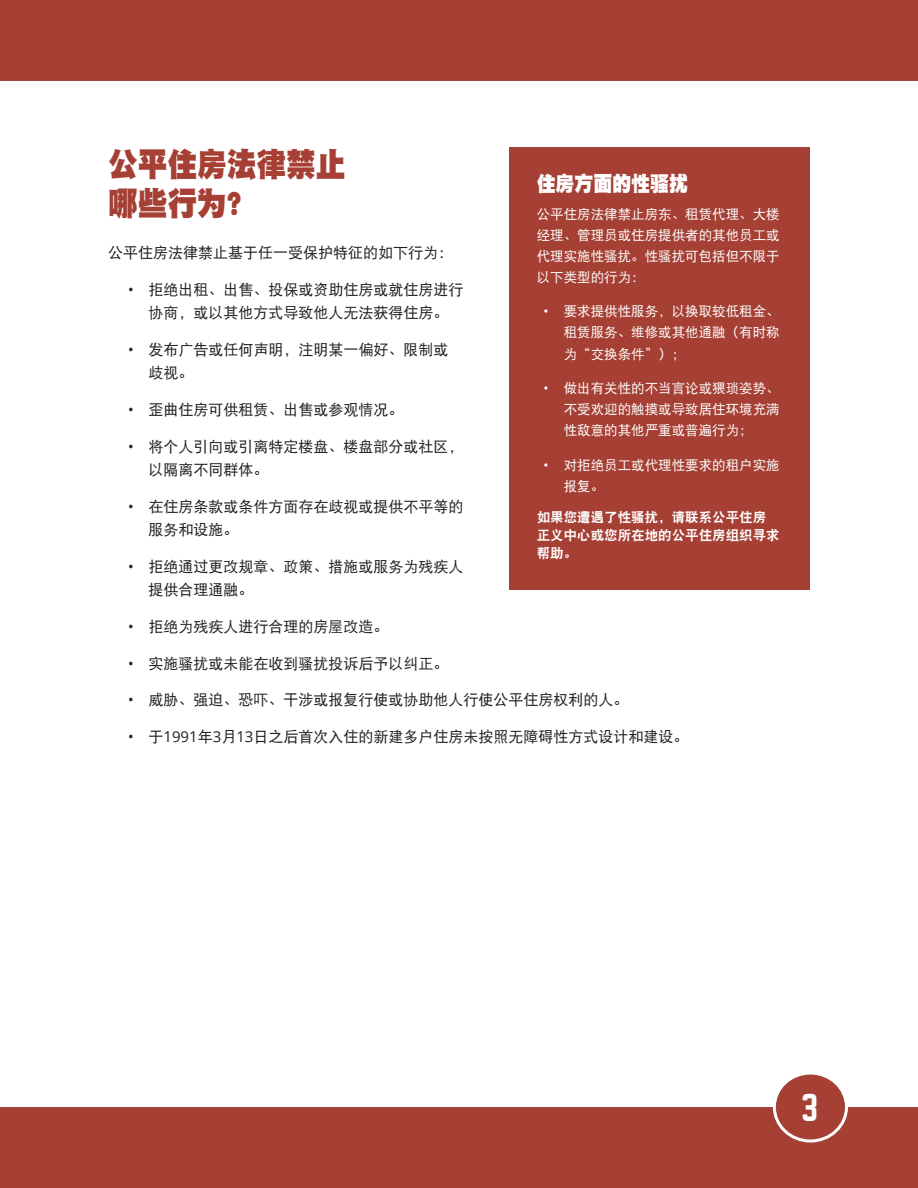
<style>
.page{position:relative;width:918px;height:1188px;background:#fff}
.page>*{position:absolute;margin:0;border:0;box-sizing:border-box;transform-origin:0 0}
.t1{font:33.9px "Norwester";color:#fff}
.t2{font:33px/39px "DFP Hei W12";color:#a63f34;scale:.9 1}
.t3{font:21px "DFP Hei W12";color:#fff;scale:.9 1}
.t4{font:15px/23.2px "DFP Hei W5";color:#231f20}
.t5{font:13.5px/21px "DFP Hei W5";color:#fff;text-align:justify}
.t6{font:13.5px/18px "DFP Hei W9";color:#fff}
.s1{font-family:"Open Sans"}
</style>
<div class="page">
<div style="left:0;top:1107px;width:918px;height:81px;background:#a63f34"></div>
<div style="left:0;top:0;width:918px;height:81px;background:#a63f34"></div>
<div style="left:774px;top:1073px;width:73px;height:68px;background:#a63f34;border-radius:50%"></div>
<div style="left:773px;top:1072px;width:75px;height:71px;border:3px solid #fff;border-radius:50%"></div>
<div style="left:510px;top:147px;width:300px;height:443px;background:#a63f34"></div>
<h2 class="t2" style="left:108px;top:144px;width:265px">公平住房法律禁止哪些行为？</h2>
<p class="t4" style="left:108px;top:241px;width:346px">公平住房法律禁止基于任一受保护特征的如下行为：</p>
<p class="t4" style="left:128px;top:278px;width:337px;text-align:center"><span class="s1">•</span> 拒绝出租、出售、投保或资助住房或就住房进行协商，或以其他方式导致他人无法获得住房。</p>
<p class="t4" style="left:148px;top:338px;width:301px;text-indent:-20px"><span class="s1">•</span> 发布广告或任何声明，注明某一偏好、限制或歧视。</p>
<p class="t4" style="left:128px;top:398px;width:277px"><span class="s1">•</span> 歪曲住房可供租赁、出售或参观情况。</p>
<p class="t4" style="left:148px;top:435px;width:316px;text-indent:-20px"><span class="s1">•</span> 将个人引向或引离特定楼盘、楼盘部分或社区，以隔离不同群体。</p>
<p class="t4" style="left:148px;top:495px;width:316px;text-indent:-20px"><span class="s1">•</span> 在住房条款或条件方面存在歧视或提供不平等的服务和设施。</p>
<p class="t4" style="left:148px;top:555px;width:316px;text-indent:-20px"><span class="s1">•</span> 拒绝通过更改规章、政策、措施或服务为残疾人提供合理通融。</p>
<p class="t4" style="left:128px;top:615px;width:262px"><span class="s1">•</span> 拒绝为残疾人进行合理的房屋改造。</p>
<p class="t4" style="left:128px;top:651px;width:322px"><span class="s1">•</span> 实施骚扰或未能在收到骚扰投诉后予以纠正。</p>
<p class="t4" style="left:128px;top:688px;width:502px"><span class="s1">•</span> 威胁、强迫、恐吓、干涉或报复行使或协助他人行使公平住房权利的人。</p>
<p class="t4" style="left:128px;top:725px;width:562px"><span class="s1">•</span> 于<span class="s1">1991</span>年<span class="s1">3</span>月<span class="s1">13</span>日之后首次入住的新建多户住房未按照无障碍性方式设计和建设。</p>
<h3 class="t3" style="left:537px;top:172px;width:170px">住房方面的性骚扰</h3>
<p class="t5" style="left:537px;top:203px;width:244px">公平住房法律禁止房东、租赁代理、大楼经理、管理员或住房提供者的其他员工或代理实施性骚扰。性骚扰可包括但不限于以下类型的行为：</p>
<p class="t5" style="left:564px;top:301px;width:217px;text-indent:-20px"><span class="s1">•</span> 要求提供性服务，以换取较低租金、租赁服务、维修或其他通融（有时称为“交换条件”）；</p>
<p class="t5" style="left:564px;top:377px;width:217px;text-indent:-20px"><span class="s1">•</span> 做出有关性的不当言论或猥琐姿势、不受欢迎的触摸或导致居住环境充满性敌意的其他严重或普遍行为；</p>
<p class="t5" style="left:564px;top:454px;width:217px;text-indent:-20px"><span class="s1">•</span> 对拒绝员工或代理性要求的租户实施报复。</p>
<p class="t6" style="left:537px;top:508px;width:244px">如果您遭遇了性骚扰，请联系公平住房正义中心或您所在地的公平住房组织寻求帮助。</p>
<h1 class="t1" style="left:801px;top:1091px;width:19px">3</h1>
</div>
